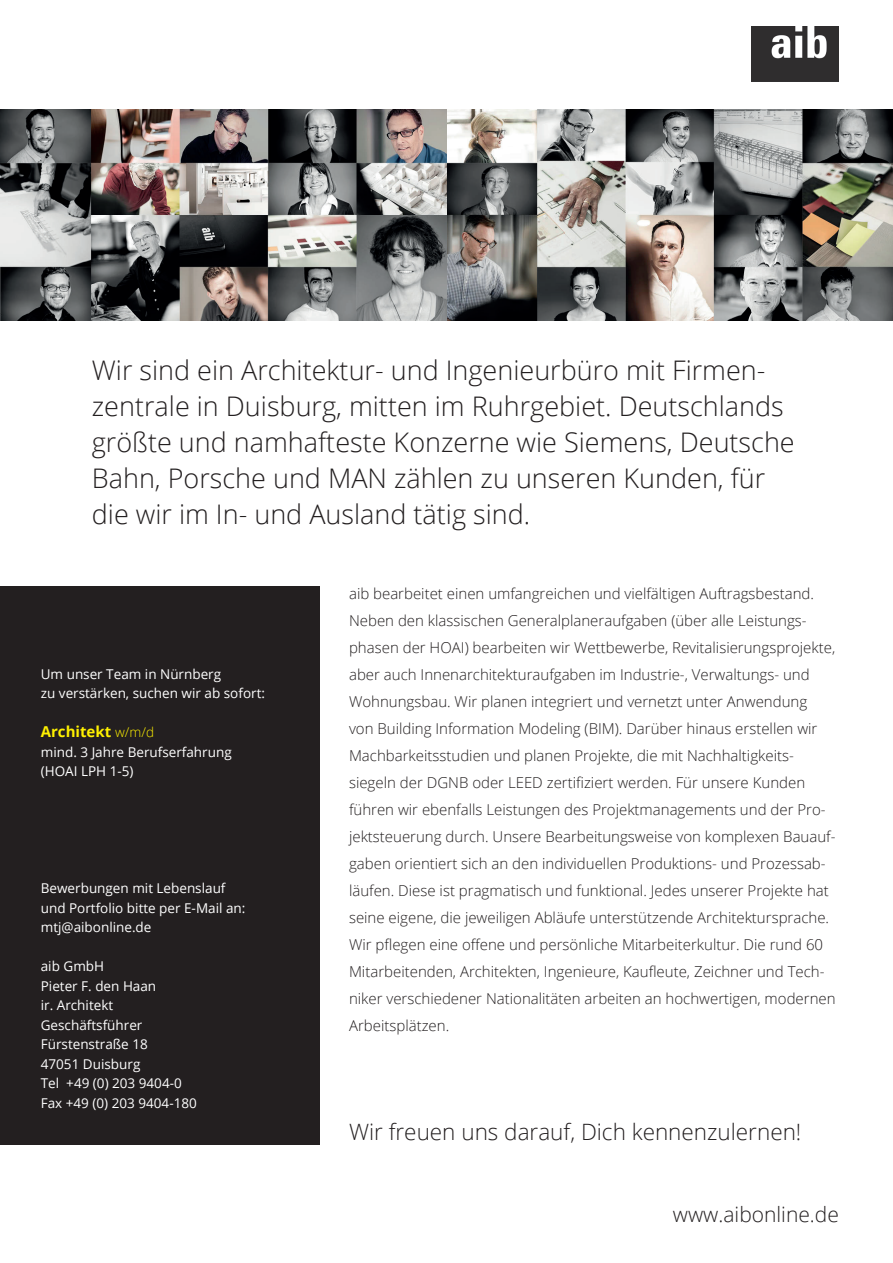
<style>
.page{position:relative;width:893px;height:1263px;background:#fff}
.page>*{position:absolute;margin:0;border:0;box-sizing:border-box;transform-origin:0 0}
.t1{font:300 27px/36px "Open Sans";color:#231f20}
.t2{font:300 22.5px "Open Sans";color:#231f20}
.t3{font:300 21px "Open Sans";color:#231f20}
.t4{font:300 15px/27px "Open Sans";color:#231f20}
.t5{font:700 15px "Open Sans";color:#fff101}
.t6{font:13.5px/19.5px "Open Sans";color:#fff}
.s1{font-weight:300;font-size:13.5px}
</style>
<div class="page">
<div style="left:0;top:587px;width:320px;height:558px;background:#231f20"></div>
<img style="left:751px;top:27px;width:88px;height:54px">
<img style="left:0;top:109px;width:893px;height:211px">
<p class="t1" style="left:92px;top:351px;width:704px">Wir sind ein Architektur- und Ingenieurbüro mit Firmen&shy;zentrale in Duisburg, mitten im Ruhrgebiet. Deutschlands größte und namhafteste Konzerne wie Siemens, Deutsche Bahn, Porsche und MAN zählen zu unseren Kunden, für die wir im In- und Ausland tätig sind.</p>
<p class="t6" style="left:41px;top:664px;width:226px">Um unser Team in Nürnberg<br>zu verstärken, suchen wir ab sofort:</p>
<p class="t5" style="left:41px;top:721px;width:115px">Architekt <span class="s1">w/m/d</span></p>
<p class="t6" style="left:41px;top:742px;width:192px">mind. 3 Jahre Berufserfahrung (HOAI LPH 1-5)</p>
<p class="t6" style="left:41px;top:878px;width:206px">Bewerbungen mit Lebenslauf und Portfolio bitte per E-Mail an: mtj@aibonline.de</p>
<p class="t6" style="left:41px;top:956px;width:158px">aib GmbH<br>Pieter F. den Haan<br>ir. Architekt<br>Geschäftsführer<br>Fürstenstraße 18<br>47051 Duisburg<br>Tel +49 (0) 203 9404-0<br>Fax +49 (0) 203 9404-180</p>
<p class="t4" style="left:349px;top:580px;width:488px">aib bearbeitet einen umfangreichen und vielfältigen Auftragsbestand.<br>Neben den klassischen Generalplaneraufgaben (über alle Leistungs&shy;phasen der HOAI) bearbeiten wir Wettbewerbe, Revitalisierungsprojekte, aber auch Innenarchitekturaufgaben im Industrie-, Verwaltungs- und Wohnungsbau. Wir planen integriert und vernetzt unter Anwendung<br>von Building Information Modeling (BIM). Darüber hinaus erstellen wir Machbarkeitsstudien und planen Projekte, die mit Nachhaltigkeits&shy;siegeln der DGNB oder LEED zertifiziert werden. Für unsere Kunden führen wir ebenfalls Leistungen des Projektmanagements und der Pro&shy;jektsteuerung durch. Unsere Bearbeitungsweise von komplexen Bauauf&shy;gaben orientiert sich an den individuellen Produktions- und Prozessab&shy;läufen. Diese ist pragmatisch und funktional. Jedes unserer Projekte hat seine eigene, die jeweiligen Abläufe unterstützende Architektursprache.<br>Wir pflegen eine offene und persönliche Mitarbeiterkultur. Die rund 60<br>Mitarbeitenden, Architekten, Ingenieure, Kaufleute, Zeichner und Tech&shy;niker verschiedener Nationalitäten arbeiten an hochwertigen, modernen Arbeitsplätzen.</p>
<h2 class="t2" style="left:349px;top:1116px;width:454px">Wir freuen uns darauf, Dich kennenzulernen!</h2>
<h3 class="t3" style="left:673px;top:1199px;width:168px">www.aibonline.de</h3>
</div>
